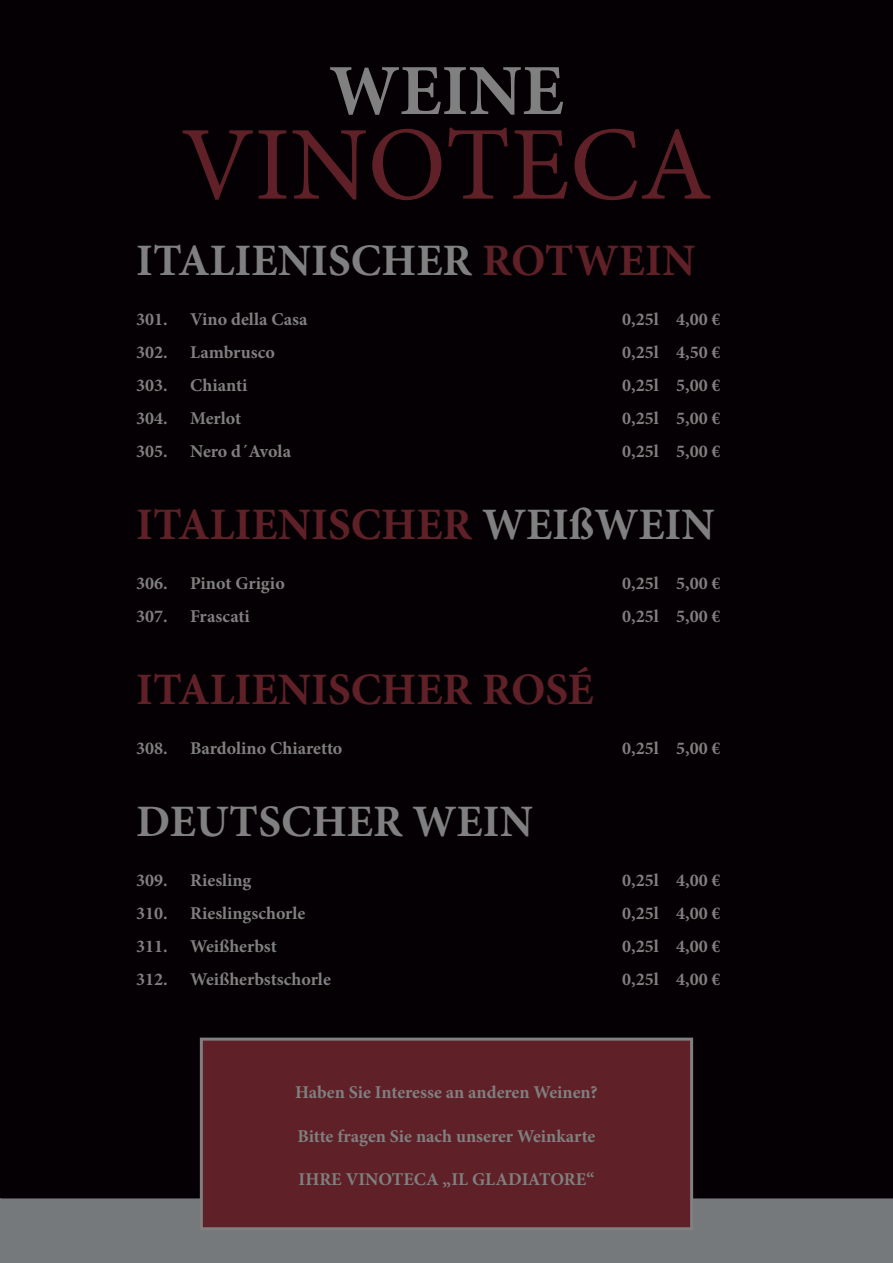
<style>
.page{position:relative;width:893px;height:1263px;background:#050003}
.page>*{position:absolute;margin:0;border:0;box-sizing:border-box;transform-origin:0 0}
.t1{font:105px "Minion Pro";color:#5f2028}
.t2{font:700 72px "Minion Pro";color:#808080}
.t3{font:700 45px "Minion Pro";color:#5f2028}
.t4{font:700 45px "Minion Pro";color:#808080}
.t5{font:700 18px "Minion Pro";color:#808080}
.s1{color:#5f2028}
.s2{color:#808080}
</style>
<div class="page">
<div style="left:0;top:1198px;width:893px;height:65px;background:#76797b"></div>
<div style="left:200px;top:1037px;width:493px;height:193px;background:#5f2028;border:3px solid #808080"></div>
<h2 class="t2" style="left:329px;top:40px;width:236px">WEINE</h2>
<h1 class="t1" style="left:181px;top:95px;width:533px">VINOTECA</h1>
<h3 class="t4" style="left:136px;top:229px;width:561px">ITALIENISCHER <span class="s1">ROTWEIN</span></h3>
<p class="t5" style="left:136px;top:306px;width:173px">301. Vino della Casa</p>
<p class="t5" style="left:622px;top:306px;width:100px">0,25l 4,00 €</p>
<p class="t5" style="left:136px;top:339px;width:140px">302. Lambrusco</p>
<p class="t5" style="left:622px;top:339px;width:100px">0,25l 4,50 €</p>
<p class="t5" style="left:136px;top:372px;width:113px">303. Chianti</p>
<p class="t5" style="left:622px;top:372px;width:100px">0,25l 5,00 €</p>
<p class="t5" style="left:136px;top:405px;width:107px">304. Merlot</p>
<p class="t5" style="left:622px;top:405px;width:100px">0,25l 5,00 €</p>
<p class="t5" style="left:136px;top:438px;width:157px">305. Nero d´Avola</p>
<p class="t5" style="left:622px;top:438px;width:100px">0,25l 5,00 €</p>
<h3 class="t3" style="left:136px;top:493px;width:580px">ITALIENISCHER <span class="s2">WEIßWEIN</span></h3>
<p class="t5" style="left:136px;top:570px;width:150px">306. Pinot Grigio</p>
<p class="t5" style="left:622px;top:570px;width:100px">0,25l 5,00 €</p>
<p class="t5" style="left:136px;top:603px;width:115px">307. Frascati</p>
<p class="t5" style="left:622px;top:603px;width:100px">0,25l 5,00 €</p>
<h3 class="t3" style="left:136px;top:658px;width:459px">ITALIENISCHER ROSÉ</h3>
<p class="t5" style="left:136px;top:735px;width:208px">308. Bardolino Chiaretto</p>
<p class="t5" style="left:622px;top:735px;width:100px">0,25l 5,00 €</p>
<h3 class="t4" style="left:136px;top:790px;width:398px">DEUTSCHER WEIN</h3>
<p class="t5" style="left:136px;top:867px;width:117px">309. Riesling</p>
<p class="t5" style="left:622px;top:867px;width:100px">0,25l 4,00 €</p>
<p class="t5" style="left:136px;top:900px;width:171px">310. Rieslingschorle</p>
<p class="t5" style="left:622px;top:900px;width:100px">0,25l 4,00 €</p>
<p class="t5" style="left:136px;top:933px;width:142px">311. Weißherbst</p>
<p class="t5" style="left:622px;top:933px;width:100px">0,25l 4,00 €</p>
<p class="t5" style="left:136px;top:966px;width:196px">312. Weißherbstschorle</p>
<p class="t5" style="left:622px;top:966px;width:100px">0,25l 4,00 €</p>
<p class="t5" style="left:295px;top:1080px;width:304px">Haben Sie Interesse an anderen Weinen?</p>
<p class="t5" style="left:298px;top:1123px;width:299px">Bitte fragen Sie nach unserer Weinkarte</p>
<p class="t5" style="left:299px;top:1166px;width:297px">IHRE VINOTECA „IL GLADIATORE“</p>
</div>
